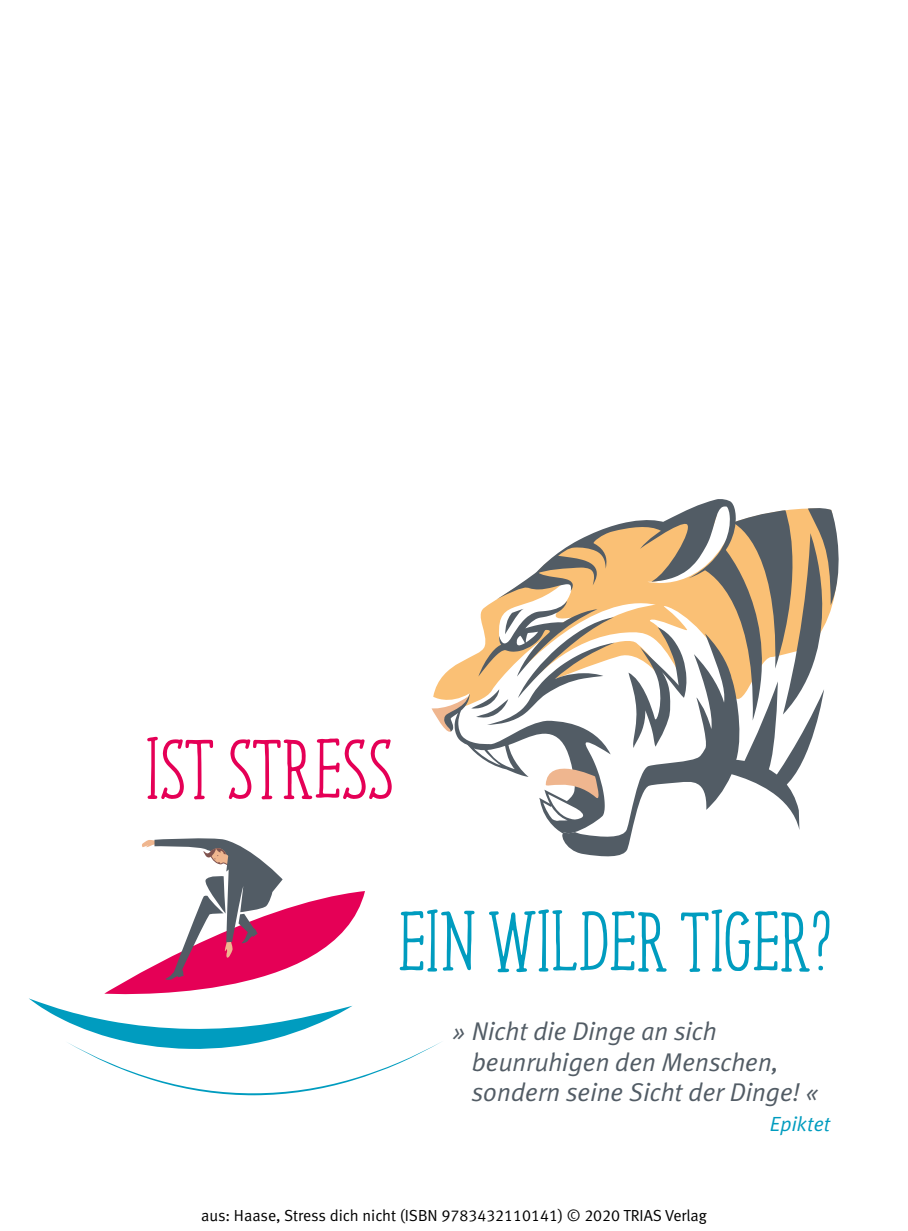
<style>
.page{position:relative;width:908px;height:1231px;background:#fff}
.page>*{position:absolute;margin:0;border:0;box-sizing:border-box;transform-origin:0 0}
.t1{font:84.4px "Jovial";color:#009cbf}
.t2{font:84.4px "Jovial";color:#e50056}
.t3{font:italic 25.6px/30.8px "Meta Plus Normal";color:#525c65}
.t4{font:italic 20.4px "Meta Plus Normal";color:#009cbf}
.t5{font:16px "Meta Normal LF";color:#000}
</style>
<div class="page">
<svg style="left:29px;top:499px;width:810px;height:596px"></svg>
<h1 class="t2" style="left:145px;top:725px;width:249px">IST STRESS</h1>
<h1 class="t1" style="left:398px;top:897px;width:434px">EIN WILDER TIGER?</h1>
<p class="t3" style="left:471px;top:1015px;width:348px;text-indent:-19px">» Nicht die Dinge an sich beunruhigen den Menschen, sondern seine Sicht der Dinge! «</p>
<p class="t5" style="left:201px;top:1205px;width:507px">aus: Haase, Stress dich nicht (ISBN 9783432110141) © 2020 TRIAS Verlag</p>
<p class="t4" style="left:769px;top:1112px;width:62px">Epiktet</p>
</div>
